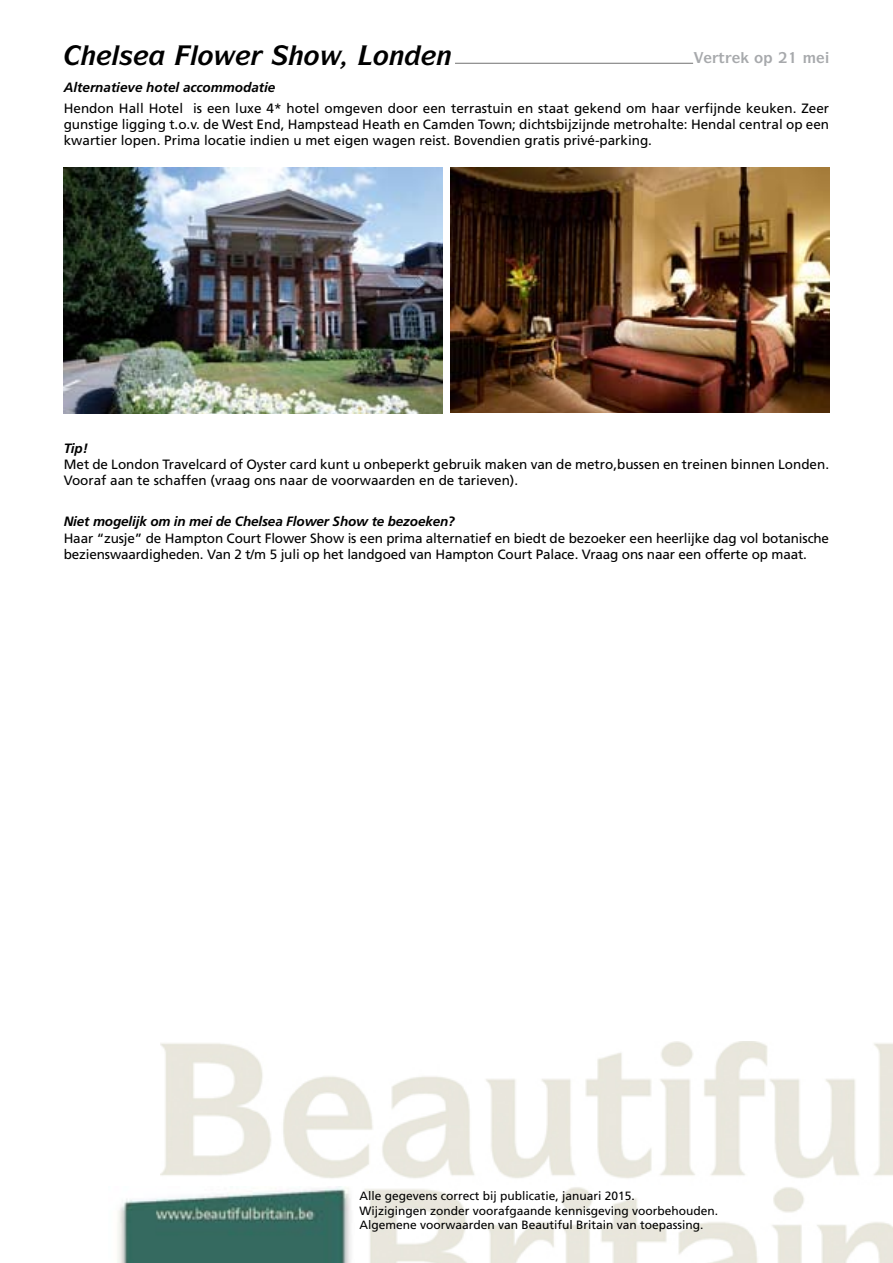
<style>
.page{position:relative;width:893px;height:1263px;background:#fff}
.page>*{position:absolute;margin:0;border:0;box-sizing:border-box;transform-origin:0 0}
.t1{font:italic 700 27px "Symbol";color:#000}
.t2{font:13.5px/16.2px "Frutiger";color:#000}
.t3{font:italic 700 13.5px "Frutiger";letter-spacing:-.01em;color:#000}
.t4{font:12px/14.4px "Frutiger";color:#000}
</style>
<div class="page">
<img style="left:161px;top:1041px;width:732px;height:222px">
<img style="left:118px;top:1186px;width:237px;height:77px">
<img style="left:64px;top:167px;width:378px;height:247px">
<img style="left:451px;top:167px;width:378px;height:245px">
<hr style="left:455px;top:63px;width:238px;height:1px;background:#000">
<h1 class="t1" style="left:304px;top:38px;width:150px">□ □■ ■</h1>
<p class="t3" style="left:64px;top:80px;width:213px">Alternatieve hotel accommodatie</p>
<p class="t2" style="left:64px;top:100px;width:767px;text-align:justify">Hendon Hall Hotel is een luxe 4* hotel omgeven door een terrastuin en staat gekend om haar verfijnde keuken. Zeer gunstige ligging t.o.v. de West End, Hampstead Heath en Camden Town; dichtsbijzijnde metrohalte: Hendal central op een kwartier lopen. Prima locatie indien u met eigen wagen reist. Bovendien gratis privé-parking.</p>
<p class="t3" style="left:64px;top:440px;width:26px">Tip!</p>
<p class="t2" style="left:64px;top:456px;width:767px">Met de London Travelcard of Oyster card kunt u onbeperkt gebruik maken van de metro,bussen en treinen binnen Londen.<br>Vooraf aan te schaffen (vraag ons naar de voorwaarden en de tarieven).</p>
<p class="t3" style="left:64px;top:514px;width:393px">Niet mogelijk om in mei de Chelsea Flower Show te bezoeken?</p>
<p class="t2" style="left:64px;top:530px;width:767px">Haar “zusje” de Hampton Court Flower Show is een prima alternatief en biedt de bezoeker een heerlijke dag vol botanische bezienswaardigheden. Van 2 t/m 5 juli op het landgoed van Hampton Court Palace. Vraag ons naar een offerte op maat.</p>
<p class="t4" style="left:359px;top:1189px;width:360px">Alle gegevens correct bij publicatie, januari 2015.<br>Wijzigingen zonder voorafgaande kennisgeving voorbehouden.<br>Algemene voorwaarden van Beautiful Britain van toepassing.</p>
</div>
